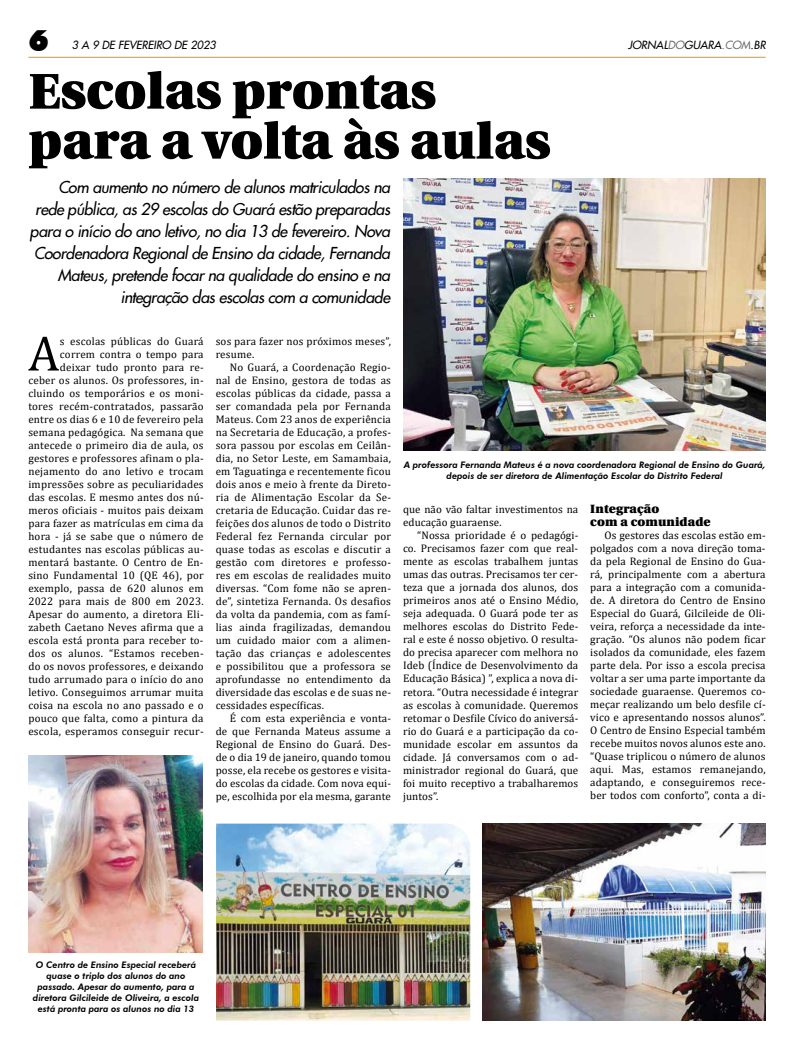
<style>
.page{position:relative;width:794px;height:1049px;background:#fff}
.page>*{position:absolute;margin:0;border:0;box-sizing:border-box;transform-origin:0 0}
.t1{font:900 50px/50px "Utopia";color:#000}
.t2{font:50px "Cambria";color:#000}
.t3{font:900 29.6px "Futura BT";color:#000}
.t4{font:italic 16px/22px "Futura 2";letter-spacing:-.03em;color:#000;text-align:right}
.t5{font:900 12px/13px "Utopia";letter-spacing:.01em;color:#000}
.t6{font:11px/13px "Cambria";letter-spacing:.02em;color:#000;text-align:justify}
.t7{font:italic 11px "Futura 2";color:#000}
.t8{font:italic 800 9px/11px "Futura BT";color:#000;text-align:center}
.s1{color:#706f6f}
</style>
<div class="page">
<hr style="left:28px;top:57px;width:737px;height:1px;background:#f39200">
<img style="left:404px;top:179px;width:361px;height:271px">
<img style="left:28px;top:755px;width:174px;height:197px">
<img style="left:216px;top:823px;width:254px;height:197px">
<img style="left:482px;top:823px;width:283px;height:197px">
<h2 class="t3" style="left:28px;top:22px;width:22px">6</h2>
<p class="t7" style="left:72px;top:37px;width:145px">3 A 9 DE FEVEREIRO DE 2023</p>
<p class="t7" style="left:628px;top:38px;width:139px">JORNAL<span class="s1">DO</span>GUARA<span class="s1">.COM</span>.BR</p>
<h1 class="t1" style="left:28px;top:67px;width:523px">Escolas prontas para a volta às aulas</h1>
<p class="t4" style="left:30px;top:176px;width:362px">Com aumento no número de alunos matriculados na rede pública, as 29 escolas do Guará estão preparadas para o início do ano letivo, no dia 13 de fevereiro. Nova Coordenadora Regional de Ensino da cidade, Fernanda Mateus, pretende focar na qualidade do ensino e na integração das escolas com a comunidade</p>
<h1 class="t2" style="left:28px;top:324px;width:33px">A</h1>
<p class="t6" style="left:28px;top:334px;width:177px;text-align:right">s escolas públicas do Guará correm contra o tempo para deixar tudo pronto para re-<br>ceber os alunos. Os professores, in&shy;cluindo os temporários e os moni&shy;tores recém-contratados, passarão entre os dias 6 e 10 de fevereiro pela semana pedagógica. Na semana que antecede o primeiro dia de aula, os gestores e professores afinam o pla&shy;nejamento do ano letivo e trocam impressões sobre as peculiaridades das escolas. E mesmo antes dos nú&shy;meros oficiais - muitos pais deixam para fazer as matrículas em cima da hora - já se sabe que o número de estudantes nas escolas públicas au&shy;mentará bastante. O Centro de En&shy;sino Fundamental 10 (QE 46), por exemplo, passa de 620 alunos em 2022 para mais de 800 em 2023.<br>Apesar do aumento, a diretora Eli&shy;zabeth Caetano Neves afirma que a escola está pronta para receber to&shy;dos os alunos. “Estamos receben&shy;do os novos professores, e deixando tudo arrumado para o início do ano letivo. Conseguimos arrumar muita coisa na escola no ano passado e o pouco que falta, como a pintura da escola, esperamos conseguir recur-</p>
<p class="t6" style="left:216px;top:334px;width:177px">sos para fazer nos próximos meses”, resume.</p>
<p class="t6" style="left:216px;top:360px;width:177px;text-indent:14px">No Guará, a Coordenação Regio&shy;nal de Ensino, gestora de todas as escolas públicas da cidade, passa a ser comandada pela por Fernanda Mateus. Com 23 anos de experiência na Secretaria de Educação, a profes&shy;sora passou por escolas em Ceilân&shy;dia, no Setor Leste, em Samambaia, em Taguatinga e recentemente ficou dois anos e meio à frente da Direto&shy;ria de Alimentação Escolar da Se&shy;cretaria de Educação. Cuidar das re&shy;feições dos alunos de todo o Distrito Federal fez Fernanda circular por quase todas as escolas e discutir a gestão com diretores e professo&shy;res em escolas de realidades muito diversas. “Com fome não se apren&shy;de”, sintetiza Fernanda. Os desafios da volta da pandemia, com as famí&shy;lias ainda fragilizadas, demandou um cuidado maior com a alimen&shy;tação das crianças e adolescentes e possibilitou que a professora se aprofundasse no entendimento da diversidade das escolas e de suas ne&shy;cessidades específicas.</p>
<p class="t6" style="left:216px;top:711px;width:177px;text-indent:14px">É com esta experiência e vonta&shy;de que Fernanda Mateus assume a Regional de Ensino do Guará. Des&shy;de o dia 19 de janeiro, quando tomou posse, ela recebe os gestores e visita&shy;do escolas da cidade. Com nova equi&shy;pe, escolhida por ela mesma, garante</p>
<p class="t8" style="left:404px;top:459px;width:363px">A professora Fernanda Mateus é a nova coordenadora Regional de Ensino do Guará, depois de ser diretora de Alimentação Escolar do Distrito Federal</p>
<p class="t5" style="left:590px;top:502px;width:122px">Integração<br>com a comunidade</p>
<p class="t6" style="left:590px;top:528px;width:177px;text-indent:14px">Os gestores das escolas estão em&shy;polgados com a nova direção toma&shy;da pela Regional de Ensino do Gua&shy;rá, principalmente com a abertura para a integração com a comunida&shy;de. A diretora do Centro de Ensino Especial do Guará, Gilcileide de Oli&shy;veira, reforça a necessidade da inte&shy;gração. “Os alunos não podem ficar isolados da comunidade, eles fazem parte dela. Por isso a escola precisa voltar a ser uma parte importante da sociedade guaraense. Queremos co&shy;meçar realizando um belo desfile cí&shy;vico e apresentando nossos alunos”.<br>O Centro de Ensino Especial também recebe muitos novos alunos este ano. “Quase triplicou o número de alunos aqui. Mas, estamos remanejando, adaptando, e conseguiremos rece&shy;ber todos com conforto”, conta a di-</p>
<p class="t6" style="left:403px;top:503px;width:177px">que não vão faltar investimentos na educação guaraense.</p>
<p class="t6" style="left:403px;top:529px;width:177px;text-indent:14px">“Nossa prioridade é o pedagógi&shy;co. Precisamos fazer com que real&shy;mente as escolas trabalhem juntas umas das outras. Precisamos ter cer&shy;teza que a jornada dos alunos, dos primeiros anos até o Ensino Médio, seja adequada. O Guará pode ter as melhores escolas do Distrito Fede&shy;ral e este é nosso objetivo. O resulta&shy;do precisa aparecer com melhora no Ideb (Índice de Desenvolvimento da Educação Básica) ”, explica a nova di&shy;retora. “Outra necessidade é integrar as escolas à comunidade. Queremos retomar o Desfile Cívico do aniversá&shy;rio do Guará e a participação da co&shy;munidade escolar em assuntos da cidade. Já conversamos com o ad&shy;ministrador regional do Guará, que foi muito receptivo a trabalharemos juntos”.</p>
<p class="t8" style="left:33px;top:959px;width:168px">O Centro de Ensino Especial receberá quase o triplo dos alunos do ano passado. Apesar do aumento, para a diretora Gilcileide de Oliveira, a escola está pronta para os alunos no dia 13</p>
</div>
